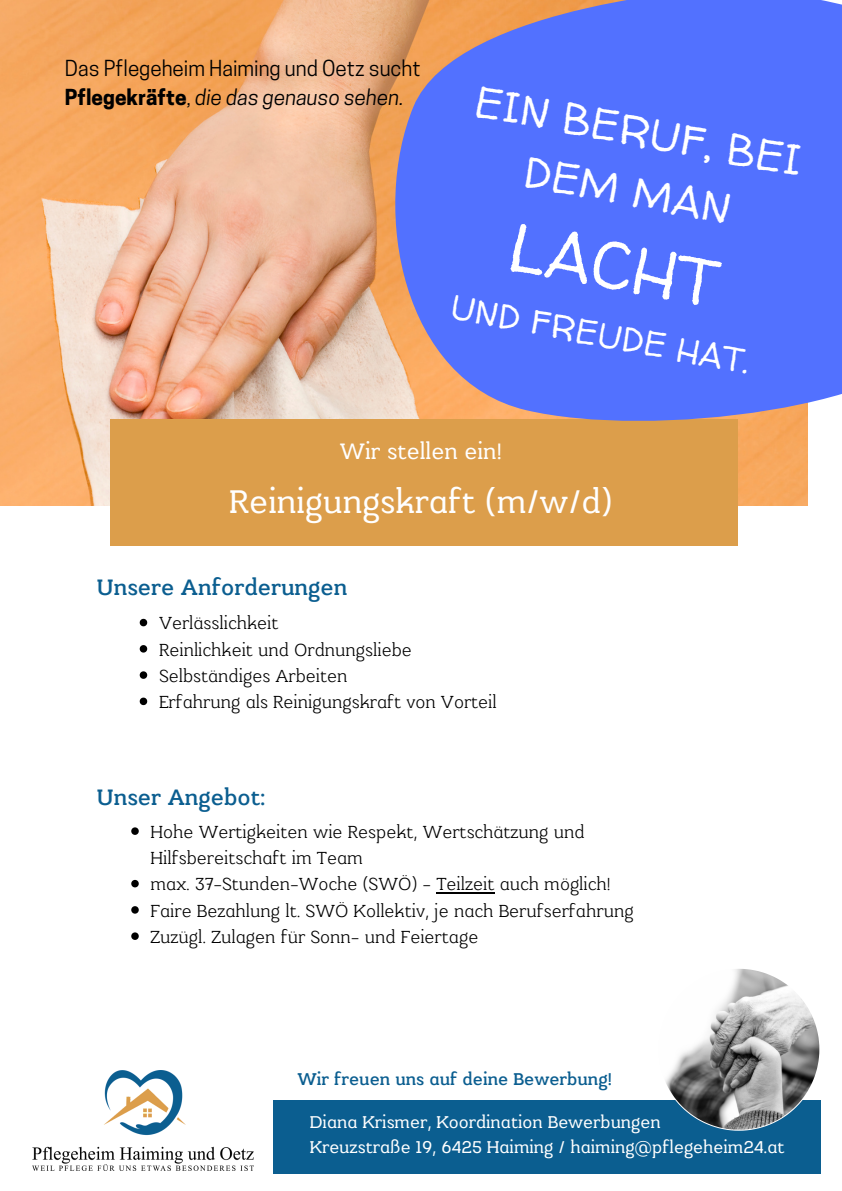
<style>
.page{position:relative;width:842px;height:1191px;background:#fff}
.page>*{position:absolute;margin:0;border:0;box-sizing:border-box;transform-origin:0 0}
.t1{font:66.8px "Walter Turncoat";color:#fff}
.t2{font:42.8px/60px "Walter Turncoat";color:#fff;text-align:center}
.t3{font:35.4px "Kulachat Slab";color:#fff}
.t4{font:34.1px "Walter Turncoat";color:#fff}
.t5{font:500 24.1px "Kulachat Slab";color:#0b5e90}
.t6{font:24.1px "Kulachat Slab";color:#fff}
.t7{font:20.7px/28.9px "Cooper Hewitt";color:#000}
.t8{font:300 18.8px/26.2px "Kulachat Slab";color:#000}
.t9{font:18.4px/25.4px "Kulachat Slab";color:#fff}
.t10{font:500 18.4px "Kulachat Slab";color:#0b5e90}
.s1{font-weight:700}
.s2{font-style:italic}
</style>
<div class="page">
<img style="left:0;top:0;width:807px;height:505px">
<div style="left:110px;top:419px;width:627px;height:126px;background:#dc9e4b"></div>
<svg style="left:131px;top:827px;width:8px;height:7px"></svg>
<svg style="left:131px;top:879px;width:8px;height:8px"></svg>
<hr style="left:436px;top:891px;width:58px;height:2px;background:#000">
<svg style="left:131px;top:906px;width:8px;height:7px"></svg>
<svg style="left:131px;top:932px;width:8px;height:7px"></svg>
<div style="left:273px;top:1099px;width:547px;height:73px;background:#0b5e90"></div>
<img style="left:658px;top:969px;width:161px;height:160px">
<svg style="left:343px;top:0;width:499px;height:478px;background:#7e82d3"></svg>
<img style="left:33px;top:1070px;width:221px;height:100px">
<svg style="left:140px;top:618px;width:7px;height:8px"></svg>
<svg style="left:140px;top:645px;width:7px;height:7px"></svg>
<svg style="left:140px;top:671px;width:7px;height:7px"></svg>
<svg style="left:140px;top:697px;width:7px;height:8px"></svg>
<svg style="left:451px;top:295px;width:25px;height:28px"></svg>
<p class="t7" style="left:65px;top:56px;width:357px">Das Pflegeheim Haiming und Oetz sucht<br><span class="s1">Pflegekräfte</span>, <span class="s2">die das genauso sehen.</span></p>
<h2 class="t2" style="left:481px;top:70px;width:333px;rotate:11deg">EIN BERUF, BEI<br>DEM MAN</h2>
<h1 class="t1" style="left:519px;top:200px;width:212px;rotate:11deg">LACHT</h1>
<h3 class="t4" style="left:480px;top:286px;width:280px;rotate:11deg">ND FREUDE HAT.</h3>
<p class="t6" style="left:340px;top:436px;width:163px">Wir stellen ein!</p>
<h3 class="t3" style="left:229px;top:480px;width:385px">Reinigungskraft (m/w/d)</h3>
<p class="t5" style="left:97px;top:572px;width:252px">Unsere Anforderungen</p>
<p class="t8" style="left:159px;top:609px;width:339px">Verlässlichkeit<br>Reinlichkeit und Ordnungsliebe<br>Selbständiges Arbeiten<br>Erfahrung als Reinigungskraft von Vorteil</p>
<p class="t5" style="left:97px;top:783px;width:170px">Unser Angebot:</p>
<p class="t8" style="left:151px;top:818px;width:485px">Hohe Wertigkeiten wie Respekt, Wertschätzung und Hilfsbereitschaft im Team<br>max. 37-Stunden-Woche (SWÖ) - Teilzeit auch möglich!<br>Faire Bezahlung lt. SWÖ Kollektiv, je nach Berufserfahrung Zuzügl. Zulagen für Sonn- und Feiertage</p>
<p class="t10" style="left:297px;top:1068px;width:316px">Wir freuen uns auf deine Bewerbung!</p>
<p class="t9" style="left:310px;top:1108px;width:476px">Diana Krismer, Koordination Bewerbungen<br>Kreuzstraße 19, 6425 Haiming / haiming@pflegeheim24.at</p>
</div>
